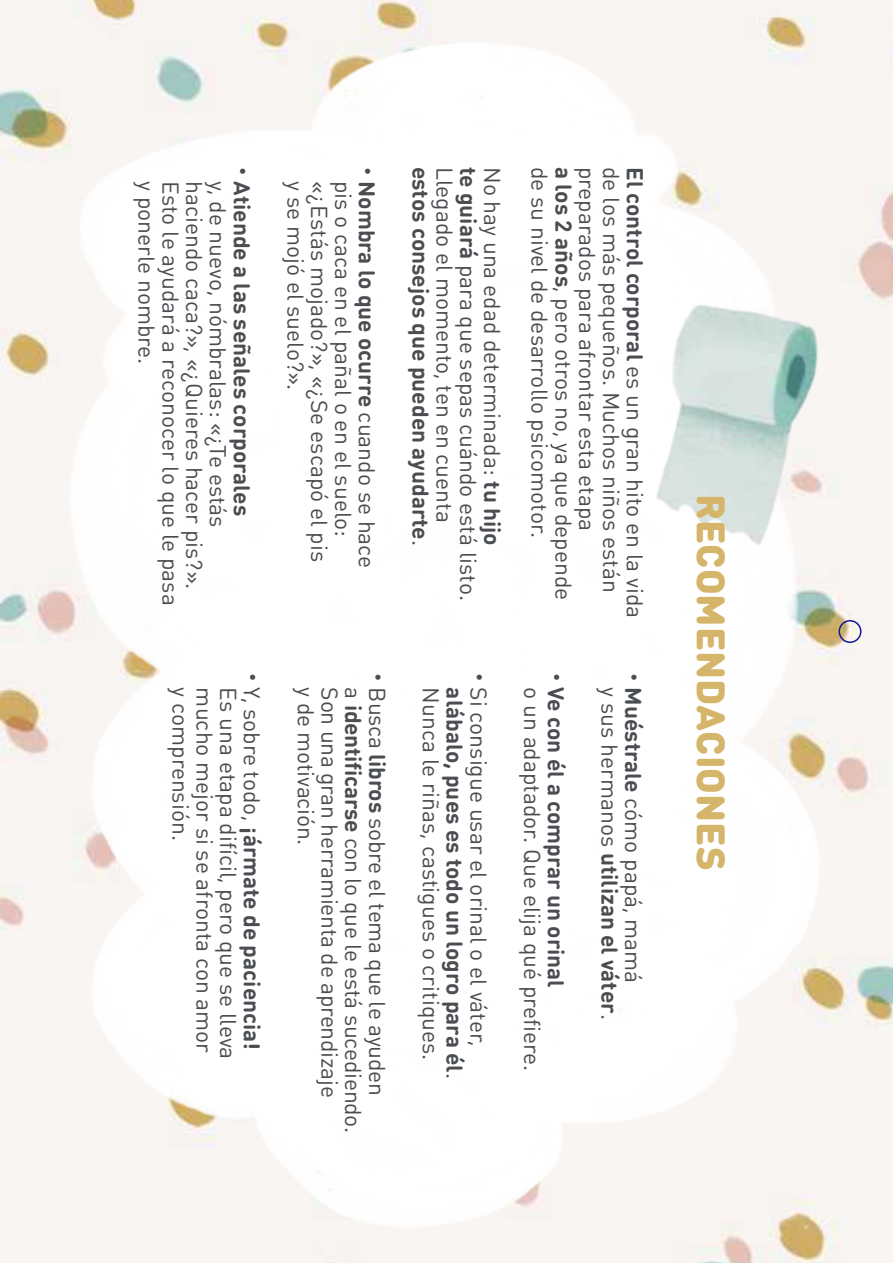
<style>
.page{position:relative;width:893px;height:1263px;background:#fff}
.page>*{position:absolute;margin:0;border:0;box-sizing:border-box;transform-origin:0 0}
.t1{font:900 39.3px "DIN Round Pro";color:#d5b569}
.t2{font:22.8px/23.9px "DIN Round Pro";color:#4a4d51}
.t3{font:700 22.8px/47.5px "DIN Round Pro";color:#4a4d51}
.s1{font-weight:900;font-size:24.9px}
.s2{font-weight:400}
.s3{font-weight:700}
</style>
<div class="page">
<img style="left:0;top:0;width:893px;height:1263px">
<img style="left:62px;top:15px;width:821px;height:1233px">
<img style="left:348px;top:223px;width:528px;height:375px">
<div style="left:838px;top:620px;width:23px;height:23px;border:2px solid #11189b;border-radius:50%"></div>
<p class="t3" style="left:267px;top:167px;width:351px;rotate:90deg"><span class="s1">·</span> Atiende a las señales corporales</p>
<p class="t2" style="left:160px;top:181px;width:185px;rotate:90deg">y ponerle nombre.</p>
<p class="t2" style="left:183px;top:181px;width:426px;rotate:90deg">Esto le ayudará a reconocer lo que le pasa</p>
<p class="t2" style="left:207px;top:181px;width:409px;rotate:90deg">haciendo caca?», «¿Quieres hacer pis?».</p>
<p class="t2" style="left:231px;top:181px;width:348px;rotate:90deg">y, de nuevo, nómbralas: «¿Te estás</p>
<p class="t3" style="left:392px;top:167px;width:403px;rotate:90deg"><span class="s1">·</span> Nombra lo que ocurre <span class="s2">cuando se hace</span></p>
<p class="t2" style="left:308px;top:181px;width:211px;rotate:90deg">y se mojó el suelo?».</p>
<p class="t2" style="left:332px;top:181px;width:382px;rotate:90deg">«¿Estás mojado?», «¿Se escapó el pis</p>
<p class="t2" style="left:356px;top:181px;width:357px;rotate:90deg">pis o caca en el pañal o en el suelo:</p>
<p class="t3" style="left:493px;top:167px;width:436px;rotate:90deg">te guiará <span class="s2">para que sepas cuándo está listo. </span>estos consejos que pueden ayudarte<span class="s2">.</span></p>
<p class="t2" style="left:576px;top:167px;width:435px;rotate:90deg"><span class="s3">a los 2 años</span>, pero otros no, ya que depende</p>
<p class="t2" style="left:600px;top:167px;width:366px;rotate:90deg">preparados para afrontar esta etapa</p>
<p class="t2" style="left:624px;top:167px;width:427px;rotate:90deg">de los más pequeños. Muchos niños están</p>
<p class="t2" style="left:505px;top:167px;width:380px;rotate:90deg">No hay una edad determinada: <span class="s3">tu hijo</span></p>
<p class="t2" style="left:553px;top:167px;width:372px;rotate:90deg">de su nivel de desarrollo psicomotor.</p>
<p class="t2" style="left:648px;top:167px;width:453px;rotate:90deg"><span class="s3">El control corporal</span> es un gran hito en la vida</p>
<p class="t2" style="left:457px;top:167px;width:357px;rotate:90deg">Llegado el momento, ten en cuenta</p>
<p class="t3" style="left:277px;top:673px;width:378px;rotate:90deg"><span class="s1">·</span> <span class="s2">Y, sobre todo,</span> ¡ármate de paciencia!</p>
<p class="t2" style="left:194px;top:687px;width:155px;rotate:90deg">y comprensión.</p>
<p class="t2" style="left:217px;top:687px;width:367px;rotate:90deg">mucho mejor si se afronta con amor</p>
<p class="t2" style="left:241px;top:687px;width:373px;rotate:90deg">Es una etapa difícil, pero que se lleva</p>
<p class="t2" style="left:390px;top:687px;width:447px;text-indent:-14px;rotate:90deg"><span class="s1">·</span> Busca <span class="s3">libros</span> sobre el tema que le ayuden<br>a <span class="s3">identificarse</span> con lo que le está sucediendo.</p>
<p class="t2" style="left:319px;top:687px;width:160px;rotate:90deg">y de motivación.</p>
<p class="t2" style="left:342px;top:687px;width:412px;rotate:90deg">Son una gran herramienta de aprendizaje</p>
<p class="t2" style="left:491px;top:687px;width:393px;text-indent:-14px;rotate:90deg"><span class="s1">·</span> Si consigue usar el orinal o el váter, <span class="s3">alábalo, pues es todo un logro para él</span>.<br>Nunca le riñas, castigues o critiques.</p>
<p class="t2" style="left:569px;top:687px;width:386px;text-indent:-14px;rotate:90deg"><span class="s1">·</span> <span class="s3">Ve con él a comprar un orinal<br></span>o un adaptador. Que elija qué prefiere.</p>
<p class="t2" style="left:646px;top:687px;width:334px;text-indent:-14px;rotate:90deg"><span class="s1">·</span> <span class="s3">Muéstrale</span> cómo papá, mamá<br>y sus hermanos <span class="s3">utilizan el váter</span>.</p>
<h1 class="t1" style="left:741px;top:494px;width:378px;rotate:90deg">RECOMENDACIONES</h1>
</div>
